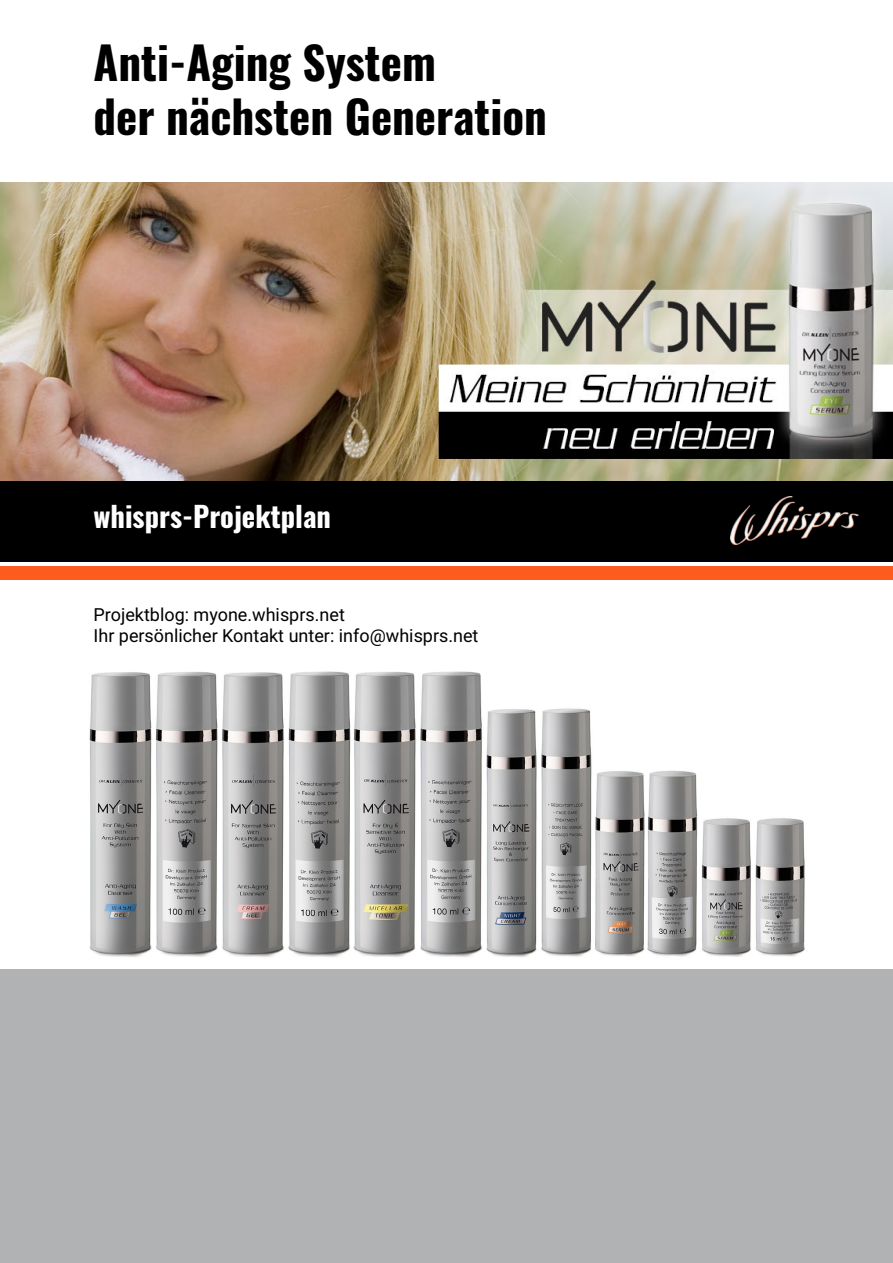
<style>
.page{position:relative;width:893px;height:1263px;background:#fff}
.page>*{position:absolute;margin:0;border:0;box-sizing:border-box;transform-origin:0 0}
.t1{font:700 45px/54px "Oswald";color:#000}
.t2{font:700 28.5px "Oswald";color:#fff}
.t3{font:18px/21.6px "Roboto";color:#000}
</style>
<div class="page">
<div style="left:0;top:480px;width:893px;height:81px;background:#000"></div>
<div style="left:0;top:567px;width:893px;height:13px;background:#fe5c1f"></div>
<img style="left:0;top:182px;width:893px;height:298px">
<img style="left:89px;top:671px;width:716px;height:286px">
<div style="left:0;top:970px;width:893px;height:293px;background:#b1b2b3"></div>
<img style="left:731px;top:496px;width:127px;height:49px">
<h1 class="t1" style="left:94px;top:38px;width:455px">Anti-Aging System<br>der nächsten Generation</h1>
<h2 class="t2" style="left:94px;top:502px;width:239px">whisprs-Projektplan</h2>
<p class="t3" style="left:94px;top:603px;width:386px">Projektblog: myone.whisprs.net<br>Ihr persönlicher Kontakt unter: info@whisprs.net</p>
</div>
